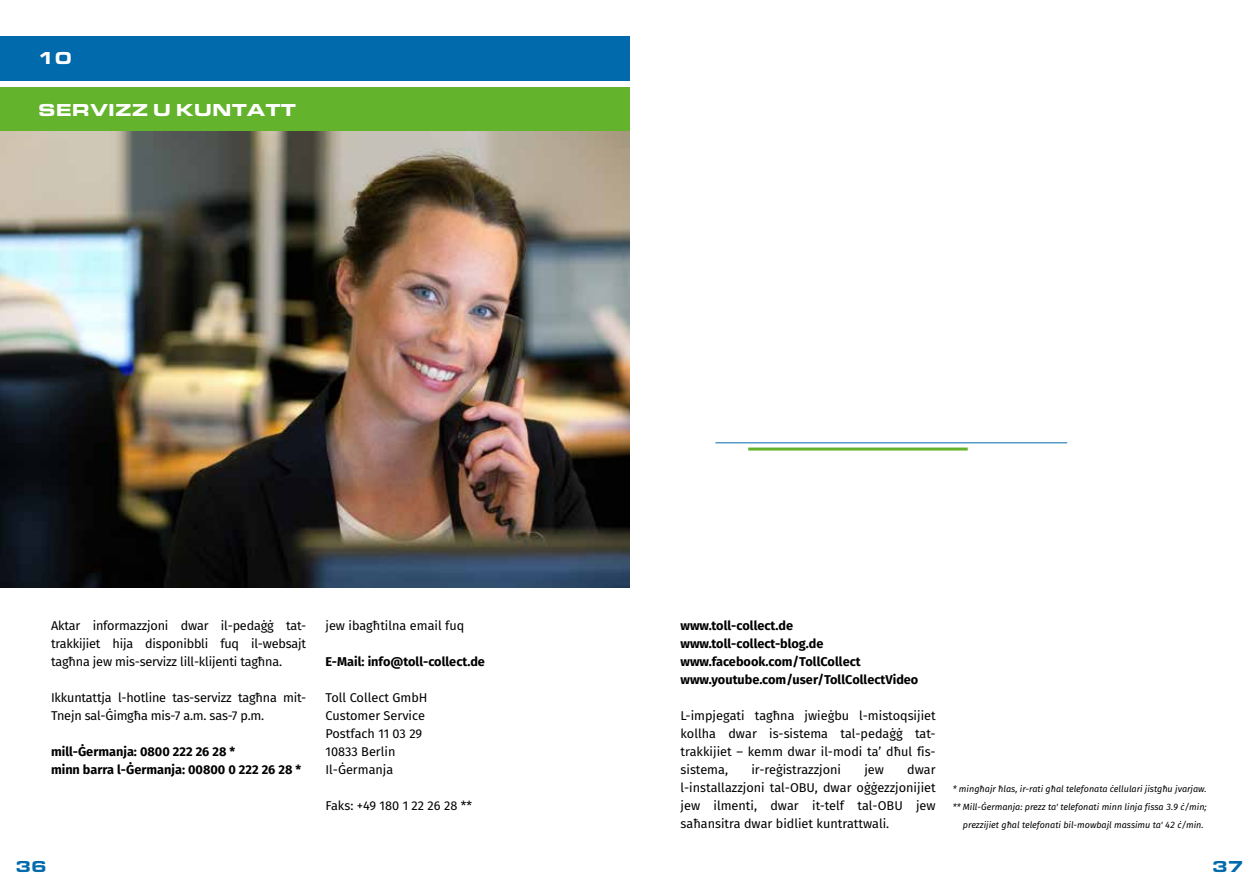
<style>
.page{position:relative;width:1259px;height:893px;background:#fff}
.page>*{position:absolute;margin:0;border:0;box-sizing:border-box;transform-origin:0 0}
.t1{font:900 18px "Eurostile OT Ext";color:#fff}
.t2{font:900 16.5px "Eurostile OT Ext";color:#006aac}
.t3{font:12.75px/18px "Fira Sans";color:#000;text-align:justify}
.t4{font:700 12.75px/18px "Fira Sans";color:#000}
.t5{font:italic 9px "Fira Sans";color:#000}
</style>
<div class="page">
<div style="left:0;top:36px;width:629px;height:45px;background:#006aac"></div>
<div style="left:0;top:87px;width:629px;height:45px;background:#64b32c"></div>
<img style="left:0;top:132px;width:629px;height:455px">
<hr style="left:715px;top:442px;width:352px;height:1px;background:#006aac">
<hr style="left:748px;top:447px;width:219px;height:3px;background:#64b32c">
<h1 class="t1" style="left:38px;top:48px;width:36px">10</h1>
<h1 class="t1" style="left:38px;top:99px;width:259px">SERVIZZ U KUNTATT</h1>
<p class="t3" style="left:51px;top:616px;width:257px">Aktar informazzjoni dwar il-pedaġġ tat&shy;trakkijiet hija disponibbli fuq il-websajt tagħna jew mis-servizz lill-klijenti tagħna.</p>
<p class="t3" style="left:51px;top:688px;width:257px">Ikkuntattja l-hotline tas-servizz tagħna mit-<br>Tnejn sal-Ġimgħa mis-7 a.m. sas-7 p.m.</p>
<p class="t4" style="left:51px;top:742px;width:252px">mill-Ġermanja: 0800 222 26 28 *<br>minn barra l-Ġermanja: 00800 0 222 26 28 *</p>
<p class="t3" style="left:325px;top:616px;width:140px">jew ibagħtilna email fuq</p>
<p class="t4" style="left:325px;top:652px;width:161px">E-Mail: info@toll-collect.de</p>
<p class="t3" style="left:325px;top:688px;width:104px;text-align:left">Toll Collect GmbH<br>Customer Service<br>Postfach 11 03 29<br>10833 Berlin<br>Il-Ġermanja</p>
<p class="t3" style="left:325px;top:796px;width:148px">Faks: +49 180 1 22 26 28 **</p>
<p class="t4" style="left:680px;top:616px;width:239px">www.toll-collect.de www.toll-collect-blog.de www.facebook.com/TollCollect www.youtube.com/user/TollCollectVideo</p>
<p class="t3" style="left:680px;top:706px;width:257px">L-impjegati tagħna jwieġbu l-mistoqsijiet kollha dwar is-sistema tal-pedaġġ tat&shy;trakkijiet – kemm dwar il-modi ta’ dħul fis&shy;sistema,</p>
<p class="t3" style="left:751px;top:760px;width:91px">ir-reġistrazzjoni</p>
<p class="t3" style="left:864px;top:760px;width:21px">jew</p>
<p class="t3" style="left:680px;top:760px;width:257px;text-indent:227px">dwar l-installazzjoni tal-OBU, dwar oġġezzjonijiet jew ilmenti, dwar it-telf tal-OBU jew saħansitra dwar bidliet kuntrattwali.</p>
<p class="t5" style="left:952px;top:782px;width:255px">* mingħajr ħlas, ir-rati għal telefonata ċellulari jistgħu jvarjaw.</p>
<p class="t5" style="left:952px;top:800px;width:255px">** Mill-Ġermanja: prezz ta' telefonati minn linja fissa 3.9 ċ/min;</p>
<p class="t5" style="left:963px;top:818px;width:242px">prezzijiet għal telefonati bil-mowbajl massimu ta' 42 ċ/min.</p>
<p class="t2" style="left:15px;top:857px;width:33px">36</p>
<p class="t2" style="left:1212px;top:857px;width:33px">37</p>
</div>
